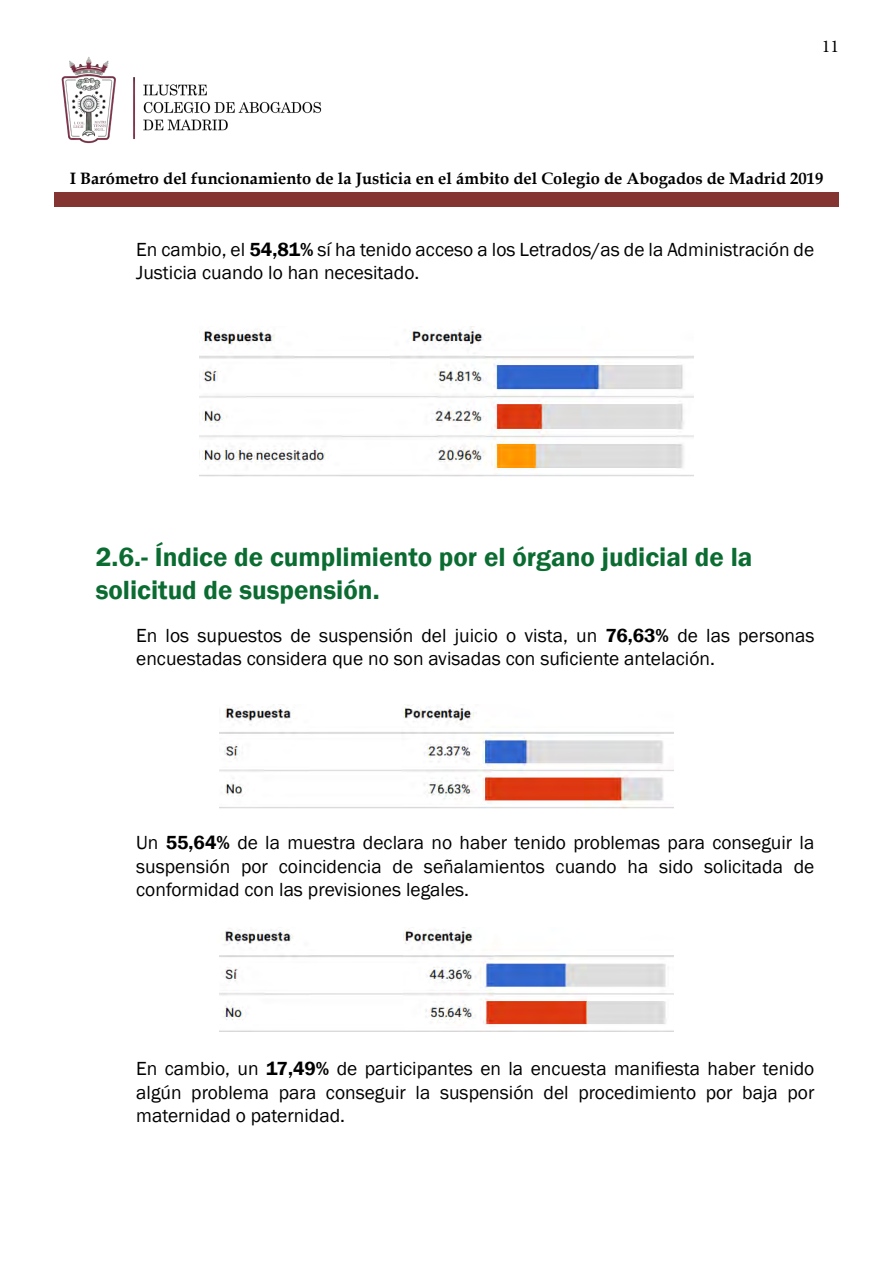
<style>
.page{position:relative;width:893px;height:1263px;background:#fff}
.page>*{position:absolute;margin:0;border:0;box-sizing:border-box;transform-origin:0 0}
.t1{font:600 27px/32.4px "Franklin Gothic";color:#0b6c31}
.t2{font:19.5px/23.4px "Franklin Gothic";color:#000}
.t3{font:18px "Minion Pro";color:#000}
.t4{font:700 16.5px "Book Antiqua";color:#000}
.s1{font-weight:600}
</style>
<div class="page">
<img style="left:61px;top:57px;width:261px;height:87px">
<div style="left:54px;top:192px;width:785px;height:15px;background:#843532"></div>
<img style="left:199px;top:329px;width:495px;height:148px">
<img style="left:219px;top:704px;width:455px;height:105px">
<img style="left:219px;top:927px;width:454px;height:105px">
<p class="t3" style="left:822px;top:34px;width:19px">11</p>
<p class="t4" style="left:70px;top:167px;width:755px">I Barómetro del funcionamiento de la Justicia en el ámbito del Colegio de Abogados de Madrid 2019</p>
<p class="t2" style="left:136px;top:238px;width:680px">En cambio, el <span class="s1">54,81%</span> sí ha tenido acceso a los Letrados/as de la Administración de<br>Justicia cuando lo han necesitado.</p>
<h1 class="t1" style="left:96px;top:541px;width:658px">2.6.- Índice de cumplimiento por el órgano judicial de la solicitud de suspensión.</h1>
<p class="t2" style="left:136px;top:624px;width:680px">En los supuestos de suspensión del juicio o vista, un <span class="s1">76,63%</span> de las personas encuestadas considera que no son avisadas con suficiente antelación.</p>
<p class="t2" style="left:136px;top:831px;width:680px;text-align:justify">Un <span class="s1">55,64%</span> de la muestra declara no haber tenido problemas para conseguir la suspensión por coincidencia de señalamientos cuando ha sido solicitada de conformidad con las previsiones legales.</p>
<p class="t2" style="left:136px;top:1057px;width:680px;text-align:justify">En cambio, un <span class="s1">17,49%</span> de participantes en la encuesta manifiesta haber tenido algún problema para conseguir la suspensión del procedimiento por baja por maternidad o paternidad.</p>
</div>
